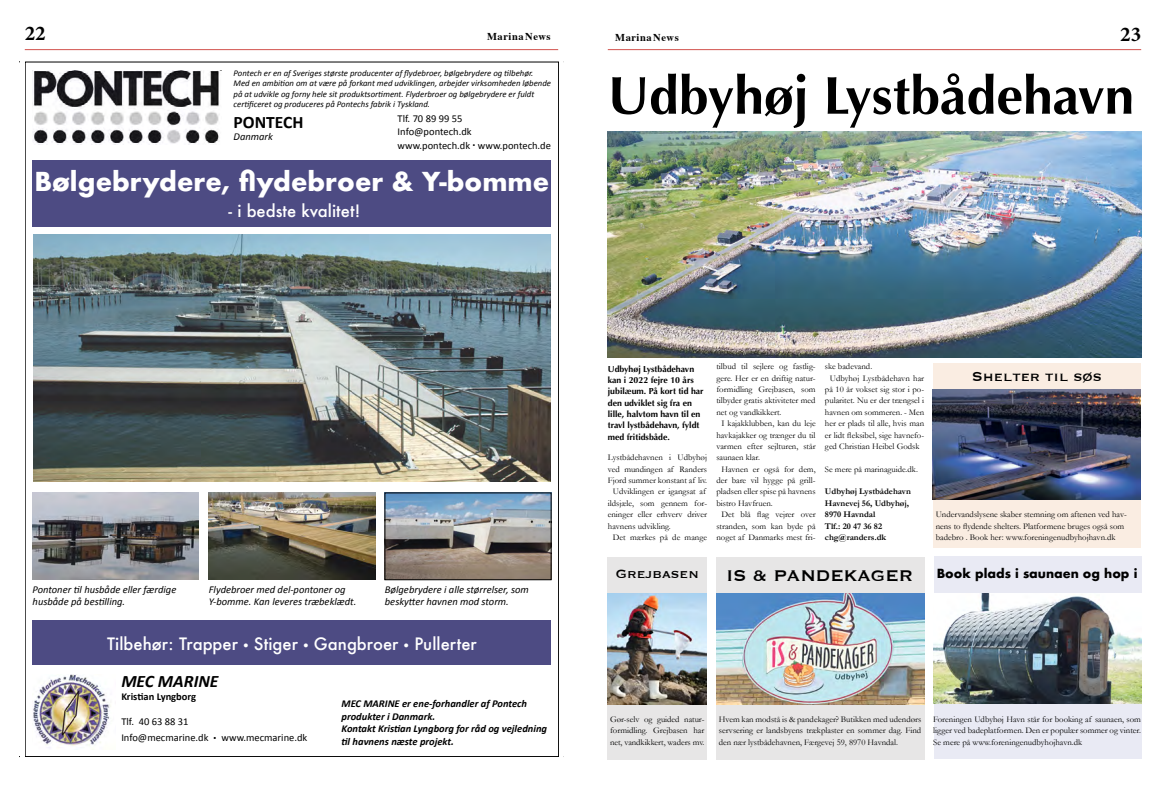
<style>
.page{position:relative;width:1166px;height:794px;background:#fff}
.page>*{position:absolute;margin:0;border:0;box-sizing:border-box;transform-origin:0 0}
.Overskrift__2_linier{font:700 53.38px "Optima";color:#000}
.t1{font:700 25.38px "Futura";color:#fff}
.t2{font:700 21px "Minion Pro";color:#000}
.Underoverskrift{font:20.12px "Copperplate";color:#000}
.t3{font:italic 700 17.5px "Calibri";color:#000}
.t4{font:700 17.5px "Calibri";color:#000}
.t5{font:500 16.62px "Futura";color:#fff}
.Underoverskrift-2{font:16.62px "Copperplate";color:#000}
.Underoverskrift-3{font:15.75px "Copperplate";color:#000}
.Underoverskrift-4{font:700 12.25px "Futura";color:#000}
.t6{font:italic 10.5px/12.6px "Calibri";color:#000}
.t7{font:italic 700 10.5px/12.6px "Calibri";color:#000}
.t8{font:10.5px/12.6px "Calibri";color:#000}
.t9{font:700 10.5px "Times";letter-spacing:.05em;color:#000}
.t10{font:700 10.5px "Calibri";color:#000}
.Brødtekst{font:8.75px/11.4px "Garamond";color:#000;text-align:justify}
.Brødtekst__første_af{font:8.75px/11.4px "Garamond";color:#000;text-align:justify}
.t11{font:italic 8.75px/10.5px "Calibri";color:#000}
.Underoverskrift-5{font:700 8.75px/11.4px "Optima";color:#000}
.Brødtekst__første_af-2{font:700 8.75px/11.4px "Garamond";color:#000}
</style>
<div class="page">
<hr style="left:25px;top:49px;width:533px;height:1px;background:#d2534e">
<hr style="left:608px;top:49px;width:533px;height:1px;background:#d2534e">
<div style="left:33px;top:160px;width:518px;height:67px;background:#4d4b83"></div>
<img style="left:33px;top:234px;width:518px;height:247px">
<img style="left:33px;top:493px;width:166px;height:87px">
<img style="left:387px;top:495px;width:162px;height:83px">
<div style="left:385px;top:493px;width:166px;height:87px;border:1px solid #000"></div>
<img style="left:209px;top:493px;width:166px;height:87px">
<div style="left:33px;top:620px;width:518px;height:44px;background:#4d4b83"></div>
<img style="left:33px;top:70px;width:189px;height:74px">
<img style="left:33px;top:674px;width:78px;height:74px">
<div style="left:716px;top:557px;width:208px;height:202px;background:#e7e6e6"></div>
<div style="left:608px;top:557px;width:99px;height:202px;background:#e7e6e6"></div>
<div style="left:933px;top:363px;width:207px;height:185px;background:#faede2"></div>
<img style="left:608px;top:131px;width:533px;height:226px">
<img style="left:608px;top:593px;width:99px;height:111px">
<img style="left:933px;top:389px;width:207px;height:111px">
<div style="left:934px;top:556px;width:207px;height:202px;background:#e9eaf4"></div>
<img style="left:933px;top:593px;width:208px;height:110px">
<img style="left:717px;top:593px;width:207px;height:111px">
<h3 class="t2" style="left:25px;top:19px;width:22px">22</h3>
<p class="t9" style="left:487px;top:26px;width:65px">MarinaNews</p>
<p class="t9" style="left:615px;top:27px;width:65px">MarinaNews</p>
<h3 class="t2" style="left:1120px;top:19px;width:22px">23</h3>
<p class="t11" style="left:234px;top:67px;width:319px">Pontech er en af Sveriges største producenter af flydebroer, bølgebrydere og tilbehør.<br>Med en ambition om at være på forkant med udviklingen, arbejder virksomheden løbende på at udvikle og forny hele sit produktsortiment. Flyderbroer og bølgebrydere er fuldt certificeret og produceres på Pontechs fabrik i Tyskland.</p>
<p class="t4" style="left:234px;top:111px;width:71px">PONTECH</p>
<p class="t6" style="left:234px;top:130px;width:41px">Danmark</p>
<p class="t8" style="left:398px;top:113px;width:76px">Tlf. 70 89 99 55<br>Info@pontech.dk</p>
<p class="t8" style="left:398px;top:139px;width:155px">www.pontech.dk <sup>.</sup> www.pontech.de</p>
<p class="t1" style="left:35px;top:164px;width:516px">Bølgebrydere, flydebroer &amp; Y-bomme</p>
<p class="t5" style="left:229px;top:199px;width:133px">- i bedste kvalitet!</p>
<p class="Overskrift__2_linier" style="left:608px;top:64px;width:528px">Udbyhøj Lystbådehavn</p>
<p class="t6" style="left:33px;top:582px;width:145px">Pontoner til husbåde eller færdige husbåde på bestilling.</p>
<p class="t6" style="left:385px;top:582px;width:145px">Bølgebrydere i alle størrelser, som beskytter havnen mod storm.</p>
<p class="t5" style="left:107px;top:632px;width:371px">Tilbehør: Trapper <sup>.</sup> Stiger <sup>.</sup> Gangbroer <sup>.</sup> Pullerter</p>
<p class="t6" style="left:209px;top:582px;width:149px">Flydebroer med del-pontoner og<br>Y-bomme. Kan leveres træbeklædt.</p>
<p class="t3" style="left:121px;top:670px;width:99px">MEC MARINE</p>
<p class="t10" style="left:121px;top:689px;width:76px">Kristian Lyngborg</p>
<p class="t8" style="left:121px;top:713px;width:188px;line-height:15.8px">Tlf. 40 63 88 31<br>Info@mecmarine.dk <sup>.</sup> www.mecmarine.dk</p>
<p class="t7" style="left:341px;top:697px;width:207px">MEC MARINE er ene-forhandler af Pontech produkter i Danmark.<br>Kontakt Kristian Lyngborg for råd og vejledning til havnens næste projekt.</p>
<p class="Underoverskrift-5" style="left:608px;top:363px;width:97px">Udbyhøj Lystbådehavn kan i 2022 fejre 10 års jubilæum. På kort tid har den udviklet sig fra en lille, halvtom havn til en travl lystbådehavn, fyldt med fritidsbåde.</p>
<p class="Brødtekst__første_af" style="left:608px;top:452px;width:101px">Lystbådehavnen i Udbyhøj ved mundingen af Randers Fjord summer konstant af liv.</p>
<p class="Brødtekst" style="left:608px;top:486px;width:101px;text-align:left;text-indent:5px">Udviklingen er igangsat af ildsjæle, som gennem for&shy;eninger eller erhverv driver havnens udvikling.</p>
<p class="Brødtekst" style="left:613px;top:531px;width:96px">Det mærkes på de mange</p>
<p class="Brødtekst" style="left:716px;top:361px;width:101px">tilbud til sejlere og fastlig&shy;gere. Her er en driftig natur&shy;formidling Grejbasen, som tilbyder gratis aktiviteter med net og vandkikkert.</p>
<p class="Brødtekst" style="left:716px;top:417px;width:101px;text-indent:5px">I kajakklubben, kan du leje havkajakker og trænger du til varmen efter sejlturen, står saunaen klar.</p>
<p class="Brødtekst" style="left:716px;top:463px;width:101px;text-indent:5px">Havnen er også for dem, der bare vil hygge på grill&shy;pladsen eller spise på havnens bistro Havfruen.</p>
<p class="Brødtekst" style="left:716px;top:508px;width:101px;text-align:center">Det blå flag vejrer over stranden, som kan byde på noget af Danmarks mest fri-</p>
<p class="Brødtekst" style="left:825px;top:361px;width:49px">ske badevand.</p>
<p class="Brødtekst" style="left:825px;top:372px;width:101px;text-align:center">Udbyhøj Lystbådehavn har på 10 år vokset sig stor i po&shy;pularitet. Nu er der trængsel i havnen om sommeren. - Men her er plads til alle, hvis man er lidt fleksibel, sige havnefo&shy;ged Christian Heibel Godsk</p>
<p class="Brødtekst__første_af" style="left:825px;top:463px;width:94px">Se mere på marinaguide.dk.</p>
<p class="Brødtekst__første_af-2" style="left:825px;top:486px;width:87px">Udbyhøj Lystbådehavn<br>Havnevej 56, Udbyhøj,</p>
<p class="Brødtekst__første_af-2" style="left:825px;top:508px;width:63px">8970 Havndal<br>Tlf.: 20 47 36 82 chg@randers.dk</p>
<p class="Underoverskrift-3" style="left:616px;top:563px;width:85px">Grejbasen</p>
<p class="Underoverskrift" style="left:726px;top:563px;width:188px">IS &amp; PANDEKAGER</p>
<p class="Underoverskrift-2" style="left:971px;top:366px;width:132px">Shelter til søs</p>
<p class="Brødtekst__første_af" style="left:936px;top:508px;width:193px;text-align:left">Undervandslysene skaber stemning om aftenen ved hav&shy;nens to flydende shelters. Platformene bruges også som badebro . Book her: www.foreningenudbyhojhavn.dk</p>
<p class="Underoverskrift-4" style="left:937px;top:564px;width:202px">Book plads i saunaen og hop i</p>
<p class="Brødtekst__første_af" style="left:610px;top:713px;width:96px">Gør-selv og guided natur&shy;formidling. Grejbasen har net, vandkikkert, waders mv.</p>
<p class="Brødtekst__første_af" style="left:719px;top:713px;width:204px">Hvem kan modstå is &amp; pandekager? Butikken med udendørs servsering er landsbyens trækplaster en sommer dag. Find den nær lystbådehavnen, Færgevej 59, 8970 Havndal.</p>
<p class="Brødtekst__første_af" style="left:933px;top:713px;width:209px">Foreningen Udbyhøj Havn står for booking af saunaen, som ligger ved badeplatformen. Den er populær sommer og vinter.<br>Se mere på www.foreningenudbyhojhavn.dk</p>
</div>
